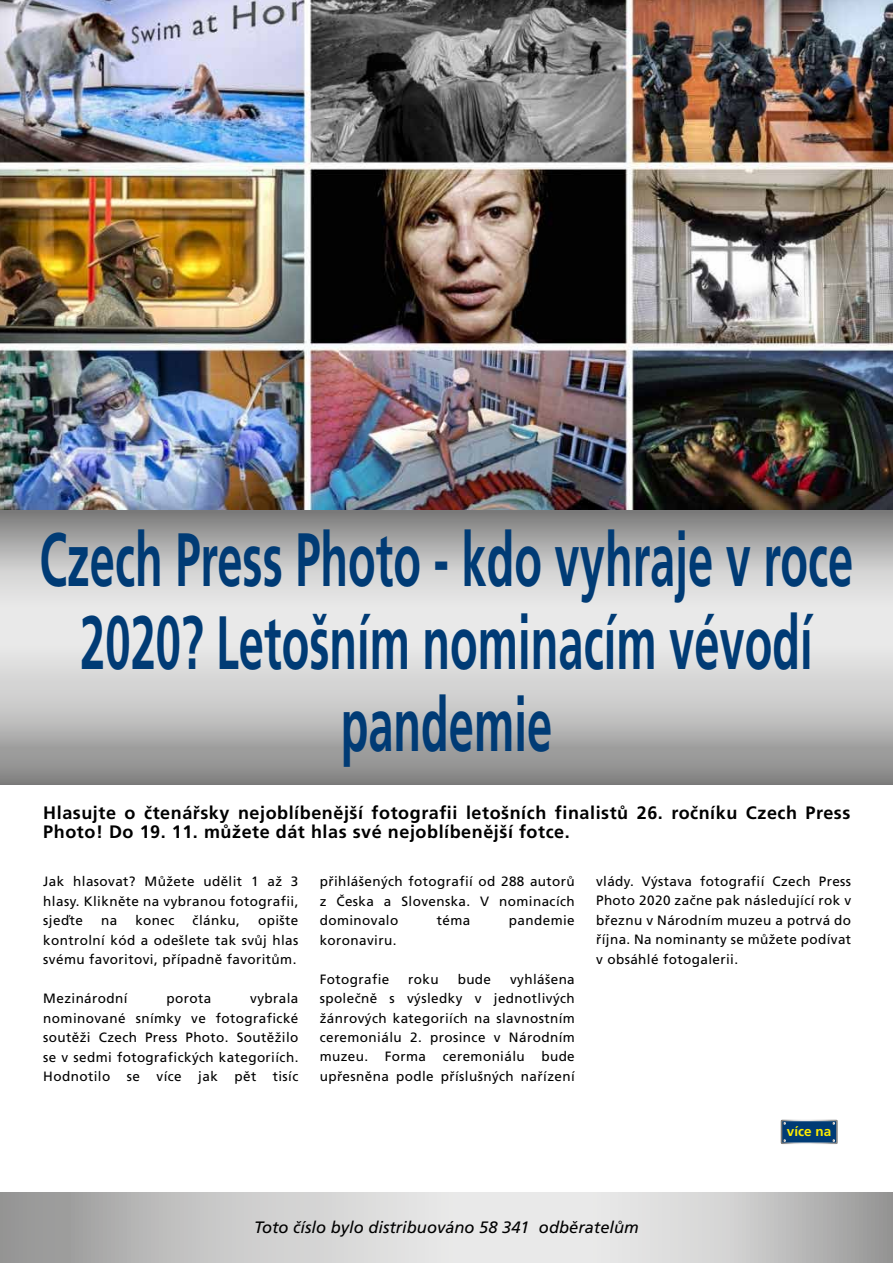
<style>
.page{position:relative;width:893px;height:1263px;background:#fff}
.page>*{position:absolute;margin:0;border:0;box-sizing:border-box;transform-origin:0 0}
.t1{font:700 75.45px/82.5px "Frutiger CE";color:#003b75;text-align:center;scale:.6 1}
.t2{font:700 18px/19.5px "Frutiger CE";letter-spacing:.03em;color:#000}
.t3{font:italic 16.5px "Frutiger CE";color:#000}
.t4{font:13.5px/19.5px "Frutiger CE";letter-spacing:.03em;color:#000;text-align:justify}
.t5{font:700 13.5px "Frutiger CE";color:#ffed00}
</style>
<div class="page">
<img style="left:0;top:0;width:893px;height:510px">
<svg style="left:0;top:510px;width:893px;height:274px;background:#c2c1c1"></svg>
<svg style="left:0;top:1193px;width:893px;height:70px;background:#cacaca"></svg>
<div style="left:781px;top:1120px;width:56px;height:23px;background:#003b75"></div>
<div style="left:781px;top:1120px;width:57px;height:24px;border:2px solid #fff"></div>
<h1 class="t1" style="left:40px;top:518px;width:1358px">Czech Press Photo - kdo vyhraje v roce<br>2020? Letošním nominacím vévodí pandemie</h1>
<h2 class="t2" style="left:43px;top:803px;width:809px">Hlasujte o čtenářsky nejoblíbenější fotografii letošních finalistů 26. ročníku Czech Press<br>Photo! Do 19. 11. můžete dát hlas své nejoblíbenější fotce.</h2>
<p class="t4" style="left:43px;top:872px;width:257px">Jak hlasovat? Můžete udělit 1 až 3 hlasy. Klikněte na vybranou fotografii, sjeďte</p>
<p class="t4" style="left:101px;top:911px;width:18px">na</p>
<p class="t4" style="left:135px;top:911px;width:41px">konec</p>
<p class="t4" style="left:193px;top:911px;width:49px">článku,</p>
<p class="t4" style="left:43px;top:911px;width:257px;text-indent:215px">opište kontrolní kód a odešlete tak svůj hlas svému favoritovi, případně favoritům.</p>
<p class="t4" style="left:43px;top:988px;width:86px">Mezinárodní</p>
<p class="t4" style="left:167px;top:988px;width:46px">porota</p>
<p class="t4" style="left:43px;top:988px;width:257px;text-indent:207px">vybrala nominované snímky ve fotografické soutěži Czech Press Photo. Soutěžilo se v sedmi fotografických kategoriích.<br>Hodnotilo se více jak pět tisíc</p>
<p class="t4" style="left:320px;top:871px;width:257px">přihlášených fotografií od 288 autorů z Česka a Slovenska. V nominacích dominovalo</p>
<p class="t4" style="left:437px;top:910px;width:35px">téma</p>
<p class="t4" style="left:509px;top:910px;width:67px">pandemie</p>
<p class="t4" style="left:320px;top:930px;width:78px">koronaviru.</p>
<p class="t4" style="left:320px;top:969px;width:71px">Fotografie</p>
<p class="t4" style="left:408px;top:969px;width:32px">roku</p>
<p class="t4" style="left:458px;top:969px;width:35px">bude</p>
<p class="t4" style="left:320px;top:969px;width:257px;text-indent:190px">vyhlášena společně s výsledky v jednotlivých žánrových kategoriích na slavnostním ceremoniálu 2. prosince v Národním muzeu. Forma ceremoniálu bude upřesněna podle příslušných nařízení</p>
<p class="t4" style="left:596px;top:871px;width:257px">vlády. Výstava fotografií Czech Press Photo 2020 začne pak následující rok v březnu v Národním muzeu a potrvá do října. Na nominanty se můžete podívat v obsáhlé fotogalerii.</p>
<p class="t5" style="left:787px;top:1123px;width:46px">více na</p>
<p class="t3" style="left:254px;top:1218px;width:386px">Toto číslo bylo distribuováno 58 341 odběratelům</p>
</div>
